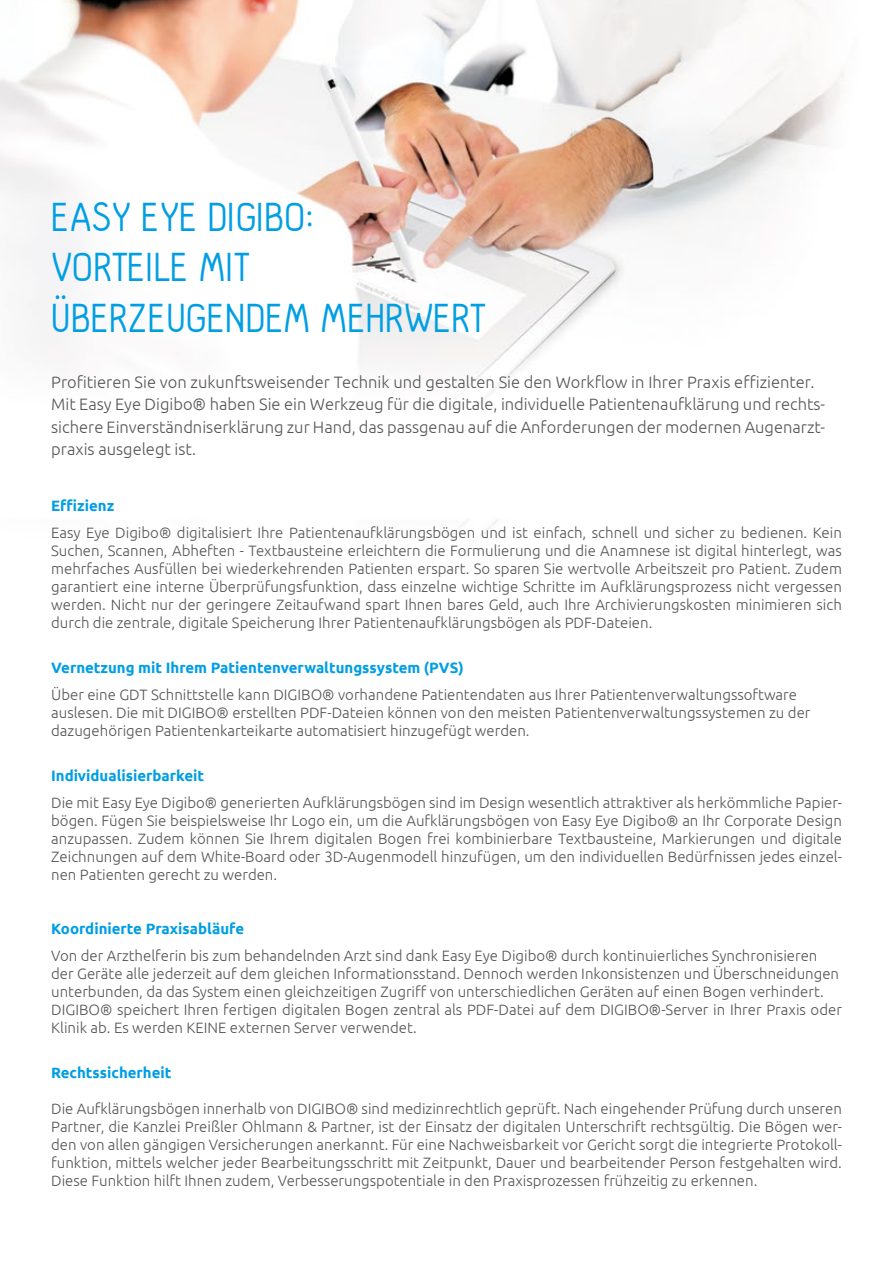
<style>
.page{position:relative;width:893px;height:1263px;background:#fff}
.page>*{position:absolute;margin:0;border:0;box-sizing:border-box;transform-origin:0 0}
.t1{font:42px/50.4px "Hallo Sans";color:#009ee3}
.t2{font:300 16.5px/22.5px "Ubuntu";color:#565655}
.t3{font:300 15px/18px "Ubuntu";color:#565655;text-align:justify}
.t4{font:700 15px "Ubuntu";color:#009ee3}
</style>
<div class="page">
<img style="left:0;top:0;width:844px;height:531px">
<h1 class="t1" style="left:51px;top:193px;width:435px">EASY EYE DIGIBO:<br>VORTEILE MIT<br>ÜBERZEUGENDEM MEHRWERT</h1>
<p class="t2" style="left:51px;top:370px;width:775px">Profitieren Sie von zukunftsweisender Technik und gestalten Sie den Workflow in Ihrer Praxis effizienter.<br>Mit Easy Eye Digibo® haben Sie ein Werkzeug für die digitale, individuelle Patientenaufklärung und rechts&shy;sichere Einverständniserklärung zur Hand, das passgenau auf die Anforderungen der modernen Augenarzt&shy;praxis ausgelegt ist.</p>
<p class="t4" style="left:51px;top:496px;width:64px">Effizienz</p>
<p class="t3" style="left:51px;top:523px;width:792px">Easy Eye Digibo® digitalisiert Ihre Patientenaufklärungsbögen und ist einfach, schnell und sicher zu bedienen. Kein Suchen, Scannen, Abheften - Textbausteine erleichtern die Formulierung und die Anamnese ist digital hinterlegt, was mehrfaches Ausfüllen bei wiederkehrenden Patienten erspart. So sparen Sie wertvolle Arbeitszeit pro Patient. Zudem garantiert eine interne Überprüfungsfunktion, dass einzelne wichtige Schritte im Aufklärungsprozess nicht vergessen werden. Nicht nur der geringere Zeitaufwand spart Ihnen bares Geld, auch Ihre Archivierungskosten minimieren sich durch die zentrale, digitale Speicherung Ihrer Patientenaufklärungsbögen als PDF-Dateien.</p>
<p class="t4" style="left:51px;top:658px;width:414px">Vernetzung mit Ihrem Patientenverwaltungssystem (PVS)</p>
<p class="t3" style="left:51px;top:685px;width:761px;text-align:left">Über eine GDT Schnittstelle kann DIGIBO® vorhandene Patientendaten aus Ihrer Patientenverwaltungssoftware auslesen. Die mit DIGIBO® erstellten PDF-Dateien können von den meisten Patientenverwaltungssystemen zu der dazugehörigen Patientenkarteikarte automatisiert hinzugefügt werden.</p>
<p class="t4" style="left:51px;top:766px;width:154px">Individualisierbarkeit</p>
<p class="t3" style="left:51px;top:793px;width:792px">Die mit Easy Eye Digibo® generierten Aufklärungsbögen sind im Design wesentlich attraktiver als herkömmliche Papier&shy;bögen. Fügen Sie beispielsweise Ihr Logo ein, um die Aufklärungsbögen von Easy Eye Digibo® an Ihr Corporate Design anzupassen. Zudem können Sie Ihrem digitalen Bogen frei kombinierbare Textbausteine, Markierungen und digitale Zeichnungen auf dem White-Board oder 3D-Augenmodell hinzufügen, um den individuellen Bedürfnissen jedes einzel&shy;nen Patienten gerecht zu werden.</p>
<p class="t4" style="left:51px;top:919px;width:194px">Koordinierte Praxisabläufe</p>
<p class="t3" style="left:51px;top:946px;width:792px;text-align:left">Von der Arzthelferin bis zum behandelnden Arzt sind dank Easy Eye Digibo® durch kontinuierliches Synchronisieren der Geräte alle jederzeit auf dem gleichen Informationsstand. Dennoch werden Inkonsistenzen und Überschneidungen unterbunden, da das System einen gleichzeitigen Zugriff von unterschiedlichen Geräten auf einen Bogen verhindert.<br>DIGIBO® speichert Ihren fertigen digitalen Bogen zentral als PDF-Datei auf dem DIGIBO®-Server in Ihrer Praxis oder Klinik ab. Es werden KEINE externen Server verwendet.</p>
<p class="t4" style="left:51px;top:1063px;width:122px">Rechtssicherheit</p>
<p class="t3" style="left:51px;top:1099px;width:792px">Die Aufklärungsbögen innerhalb von DIGIBO® sind medizinrechtlich geprüft. Nach eingehender Prüfung durch unseren Partner, die Kanzlei Preißler Ohlmann &amp; Partner, ist der Einsatz der digitalen Unterschrift rechtsgültig. Die Bögen wer&shy;den von allen gängigen Versicherungen anerkannt. Für eine Nachweisbarkeit vor Gericht sorgt die integrierte Protokoll&shy;funktion, mittels welcher jeder Bearbeitungsschritt mit Zeitpunkt, Dauer und bearbeitender Person festgehalten wird.<br>Diese Funktion hilft Ihnen zudem, Verbesserungspotentiale in den Praxisprozessen frühzeitig zu erkennen.</p>
</div>
